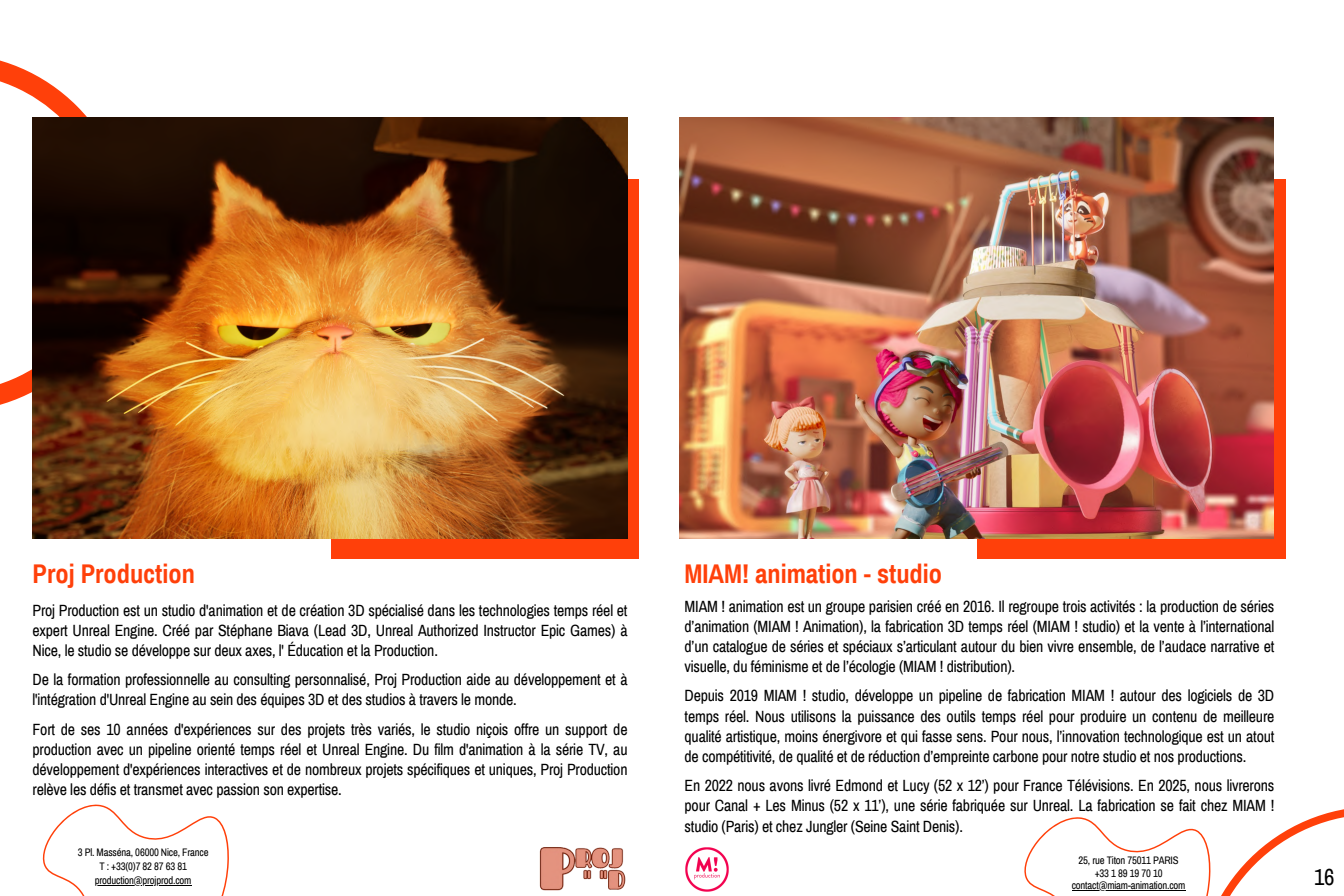
<style>
.page{position:relative;width:1344px;height:896px;background:#fff}
.page>*{position:absolute;margin:0;border:0;box-sizing:border-box;transform-origin:0 0}
.t1{font:700 26.43px "Archivo Narrow";color:#ff400a}
.t2{font:22.75px "Archivo Narrow";color:#000}
.t3{font:15.84px/20.2px "Archivo Narrow";letter-spacing:-.01em;color:#000;text-align:justify}
.t4{font:10.67px/12.4px "Archivo Narrow";letter-spacing:-.015em;color:#000;text-align:center}
</style>
<div class="page">
<div style="left:332px;top:179px;width:307px;height:380px;background:#ff400a"></div>
<svg style="left:0;top:60px;width:87px;height:352px"></svg>
<img style="left:33px;top:117px;width:594px;height:422px">
<div style="left:977px;top:179px;width:308px;height:380px;background:#ff400a"></div>
<img style="left:679px;top:117px;width:595px;height:422px">
<img style="left:685px;top:847px;width:44px;height:45px">
<img style="left:539px;top:847px;width:87px;height:44px">
<svg style="left:1024px;top:809px;width:320px;height:87px"></svg>
<hr style="left:1072px;top:890px;width:113px;height:1px;background:#000">
<svg style="left:42px;top:804px;width:187px;height:92px"></svg>
<hr style="left:95px;top:885px;width:96px;height:1px;background:#000">
<h1 class="t1" style="left:33px;top:559px;width:164px">Proj Production</h1>
<h1 class="t1" style="left:685px;top:559px;width:259px">MIAM! animation - studio</h1>
<p class="t3" style="left:33px;top:600px;width:597px">Proj Production est un studio d'animation et de création 3D spécialisé dans les technologies temps réel et expert Unreal Engine. Créé par Stéphane Biava (Lead 3D, Unreal Authorized Instructor Epic Games) à Nice, le studio se développe sur deux axes, l' Éducation et la Production.</p>
<p class="t3" style="left:33px;top:670px;width:597px">De la formation professionnelle au consulting personnalisé, Proj Production aide au développement et à l'intégration d'Unreal Engine au sein des équipes 3D et des studios à travers le monde.</p>
<p class="t3" style="left:33px;top:719px;width:597px">Fort de ses 10 années d'expériences sur des projets très variés, le studio niçois offre un support de production avec un pipeline orienté temps réel et Unreal Engine. Du film d'animation à la série TV, au développement d'expériences interactives et de nombreux projets spécifiques et uniques, Proj Production relève les défis et transmet avec passion son expertise.</p>
<p class="t4" style="left:78px;top:845px;width:132px;line-height:14.4px">3 Pl. Masséna, 06000 Nice, France<br>T : +33(0)7 82 87 63 81 production@projprod.com</p>
<p class="t3" style="left:685px;top:596px;width:591px">MIAM ! animation est un groupe parisien créé en 2016. Il regroupe trois activités : la production de séries d’animation (MIAM ! Animation), la fabrication 3D temps réel (MIAM ! studio) et la vente à l’international d’un catalogue de séries et spéciaux s’articulant autour du bien vivre ensemble, de l’audace narrative et visuelle, du féminisme et de l’écologie (MIAM ! distribution).</p>
<p class="t3" style="left:685px;top:686px;width:591px">Depuis 2019 MIAM ! studio, développe un pipeline de fabrication MIAM ! autour des logiciels de 3D temps réel. Nous utilisons la puissance des outils temps réel pour produire un contenu de meilleure qualité artistique, moins énergivore et qui fasse sens. Pour nous, l’innovation technologique est un atout de compétitivité, de qualité et de réduction d’empreinte carbone pour notre studio et nos productions.</p>
<p class="t3" style="left:685px;top:776px;width:591px">En 2022 nous avons livré Edmond et Lucy (52 x 12’) pour France Télévisions. En 2025, nous livrerons pour Canal + Les Minus (52 x 11’), une série fabriquée sur Unreal. La fabrication se fait chez MIAM ! studio (Paris) et chez Jungler (Seine Saint Denis).</p>
<p class="t4" style="left:1072px;top:854px;width:115px">25, rue Titon 75011 PARIS +33 1 89 19 70 10 contact@miam-animation.com</p>
<h2 class="t2" style="left:1314px;top:865px;width:22px">16</h2>
</div>
